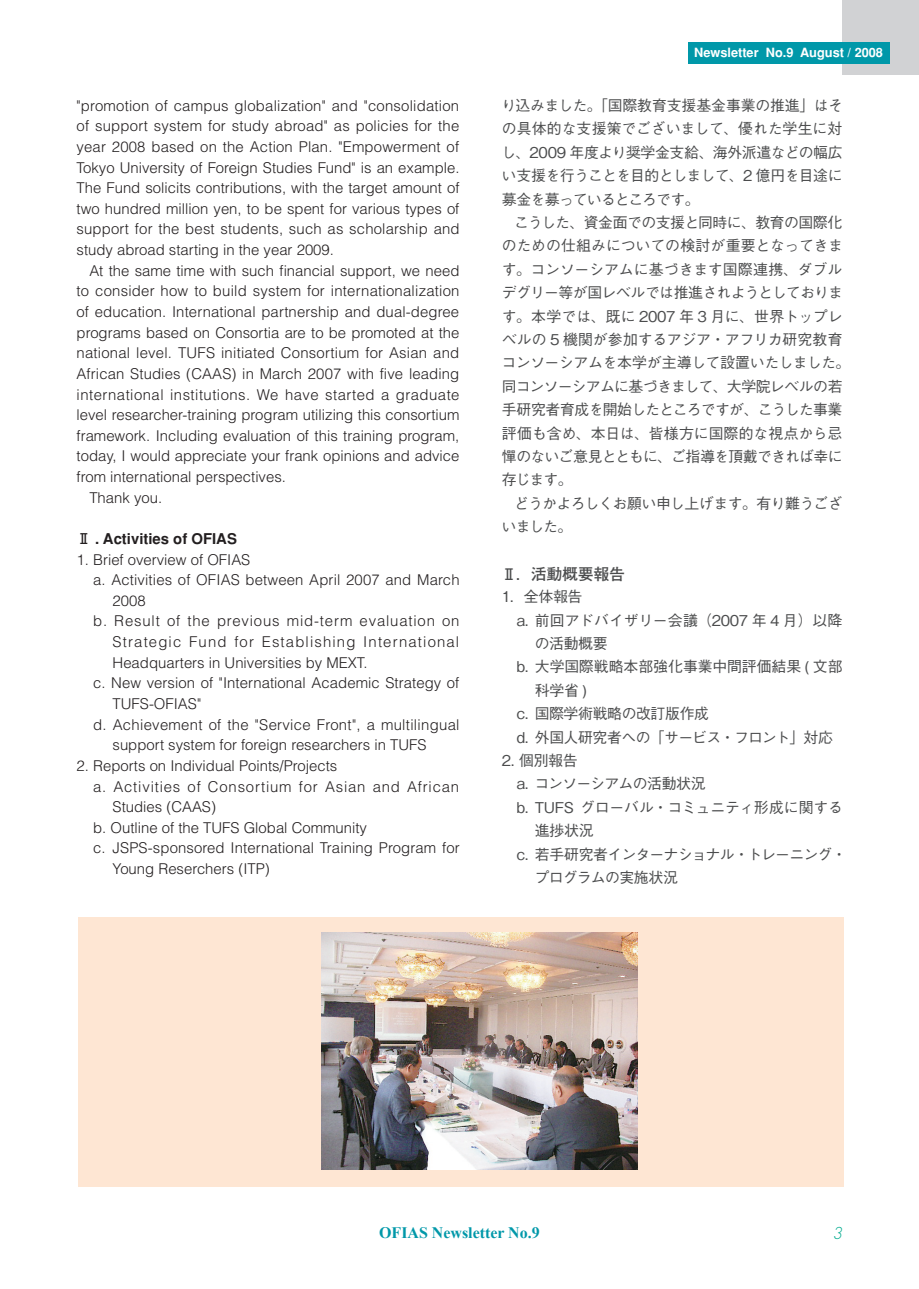
<style>
.page{position:relative;width:919px;height:1289px;background:#fff}
.page>*{position:absolute;margin:0;border:0;box-sizing:border-box;transform-origin:0 0}
.t1{font:700 15.9px "Times New Roman";color:#0098a9}
.t2{font:700 15.9px "Futo Go B101 Pro";letter-spacing:-.015em;color:#4b4c4d}
.t3{font:300 14.85px/20.5px "Helvetica";letter-spacing:.005em;color:#231f20;text-align:justify}
.t4{font:500 14.85px/23.4px "Gothic BBB Pro";letter-spacing:-.03em;color:#4b4c4d}
.t5{font:300 14.85px "Helvetica";letter-spacing:.055em;color:#231f20}
.t6{font:300 14.85px "Helvetica";letter-spacing:.03em;color:#231f20}
.t7{font:300 14.85px "Helvetica";letter-spacing:.075em;color:#231f20}
.t8{font:500 14.85px "Gothic BBB Pro";letter-spacing:-.01em;color:#4b4c4d}
.t9{font:500 14.85px "Gothic BBB Pro";letter-spacing:-.05em;color:#4b4c4d}
.t10{font:500 14.85px "Gothic BBB Pro";letter-spacing:-.005em;color:#4b4c4d}
.t11{font:700 14.85px "Helvetica";color:#231f20}
.t12{font:700 12.75px "Helvetica";color:#fff}
.s1{font-family:"Futo Go B101 Pro"}
</style>
<div class="page">
<div style="left:842px;top:0;width:76px;height:75px;background:#d1d2d4"></div>
<div style="left:688px;top:43px;width:201px;height:21px;background:#0098a9"></div>
<div style="left:78px;top:917px;width:765px;height:269px;background:#fee6d3"></div>
<img style="left:322px;top:932px;width:315px;height:237px">
<p class="t3" style="left:77px;top:95px;width:384px">"promotion of campus globalization" and "consolidation of support system for study abroad" as policies for the year 2008 based on the Action Plan. "Empowerment of Tokyo University of Foreign Studies Fund" is an example.<br>The Fund solicits contributions, with the target amount of two hundred million yen, to be spent for various types of support for the best students, such as scholarship and study abroad starting in the year 2009.</p>
<p class="t3" style="left:89px;top:260px;width:371px">At the same time with such financial support, we need</p>
<p class="t3" style="left:77px;top:280px;width:384px">to consider how to build system for internationalization</p>
<p class="t3" style="left:77px;top:301px;width:384px">of education. International partnership and dual-degree</p>
<p class="t3" style="left:77px;top:321px;width:384px">programs based on Consortia are to be promoted at the</p>
<p class="t3" style="left:77px;top:342px;width:384px">national level. TUFS initiated Consortium for Asian and</p>
<p class="t3" style="left:77px;top:363px;width:384px">African Studies (CAAS) in March 2007 with five leading</p>
<p class="t6" style="left:77px;top:385px;width:384px">international institutions. We have started a graduate</p>
<p class="t3" style="left:77px;top:404px;width:384px">level researcher-training program utilizing this consortium</p>
<p class="t3" style="left:77px;top:425px;width:384px">framework. Including evaluation of this training program,</p>
<p class="t3" style="left:77px;top:445px;width:384px">today, I would appreciate your frank opinions and advice</p>
<p class="t3" style="left:77px;top:466px;width:211px">from international perspectives.</p>
<p class="t3" style="left:89px;top:486px;width:74px">Thank you.</p>
<p class="t11" style="left:77px;top:530px;width:162px"><span class="s1">Ⅱ</span> . Activities of OFIAS</p>
<p class="t3" style="left:77px;top:548px;width:175px">1. Brief overview of OFIAS</p>
<p class="t3" style="left:93px;top:569px;width:368px">a. Activities of OFIAS between April 2007 and March</p>
<p class="t3" style="left:113px;top:590px;width:35px">2008</p>
<p class="t5" style="left:93px;top:612px;width:368px">b. Result of the previous mid-term evaluation on</p>
<p class="t7" style="left:113px;top:632px;width:348px">Strategic Fund for Establishing International</p>
<p class="t3" style="left:113px;top:651px;width:256px">Headquarters in Universities by MEXT.</p>
<p class="t3" style="left:93px;top:672px;width:368px">c. New version of "International Academic Strategy of</p>
<p class="t3" style="left:113px;top:693px;width:90px">TUFS-OFIAS"</p>
<p class="t3" style="left:93px;top:713px;width:368px">d. Achievement of the "Service Front", a multilingual</p>
<p class="t3" style="left:113px;top:734px;width:315px">support system for foreign researchers in TUFS</p>
<p class="t3" style="left:77px;top:755px;width:262px">2. Reports on Individual Points/Projects</p>
<p class="t5" style="left:93px;top:777px;width:367px">a. Activities of Consortium for Asian and African</p>
<p class="t3" style="left:113px;top:796px;width:105px">Studies (CAAS)</p>
<p class="t3" style="left:93px;top:816px;width:275px">b. Outline of the TUFS Global Community</p>
<p class="t3" style="left:93px;top:837px;width:368px">c. JSPS-sponsored International Training Program for</p>
<p class="t3" style="left:113px;top:858px;width:159px">Young Reserchers (ITP)</p>
<p class="t12" style="left:694px;top:45px;width:190px">Newsletter No.9 August / 2008</p>
<p class="t4" style="left:501px;top:92px;width:343px;text-align:justify">り込みました。「国際教育支援基金事業の推進」はその具体的な支援策でございまして、優れた学生に対し、2009 年度より奨学金支給、海外派遣などの幅広い支援を行うことを目的としまして、2 億円を目途に募金を募っているところです。</p>
<p class="t4" style="left:501px;top:209px;width:350px;text-indent:13px">こうした、資金面での支援と同時に、教育の国際化のための仕組みについての検討が重要となってきます。コンソーシアムに基づきます国際連携、ダブルデグリー等が国レベルでは推進されようとしております。本学では、既に 2007 年 3 月に、世界トップレベルの 5 機関が参加するアジア・アフリカ研究教育コンソーシアムを本学が主導して設置いたしました。同コンソーシアムに基づきまして、大学院レベルの若手研究者育成を開始したところですが、こうした事業評価も含め、本日は、皆様方に国際的な視点から忌憚のないご意見とともに、ご指導を頂戴できれば幸に存じます。</p>
<p class="t4" style="left:501px;top:489px;width:342px;text-indent:13px">どうかよろしくお願い申し上げます。有り難うございました。</p>
<p class="t2" style="left:501px;top:561px;width:125px">Ⅱ．活動概要報告</p>
<p class="t4" style="left:501px;top:583px;width:82px">1．全体報告</p>
<p class="t8" style="left:517px;top:608px;width:327px">a. 前回アドバイザリー会議（2007 年 4 月）以降</p>
<p class="t4" style="left:534px;top:630px;width:74px">の活動概要</p>
<p class="t10" style="left:517px;top:655px;width:327px">b. 大学国際戦略本部強化事業中間評価結果 ( 文部</p>
<p class="t4" style="left:535px;top:676px;width:53px">科学省 )</p>
<p class="t4" style="left:517px;top:700px;width:194px">c. 国際学術戦略の改訂版作成</p>
<p class="t4" style="left:517px;top:723px;width:317px">d. 外国人研究者への「サービス・フロント」対応</p>
<p class="t4" style="left:502px;top:747px;width:77px">2. 個別報告</p>
<p class="t4" style="left:517px;top:770px;width:190px">a. コンソーシアムの活動状況</p>
<p class="t4" style="left:517px;top:793px;width:327px">b. TUFS グローバル・コミュニティ形成に関する</p>
<p class="t4" style="left:535px;top:817px;width:60px">進捗状況</p>
<p class="t9" style="left:517px;top:842px;width:331px">c. 若手研究者インターナショナル・トレーニング・</p>
<p class="t4" style="left:534px;top:863px;width:145px">プログラムの実施状況</p>
<p class="t1" style="left:379px;top:1223px;width:162px">OFIAS Newsletter No.9</p>
</div>
